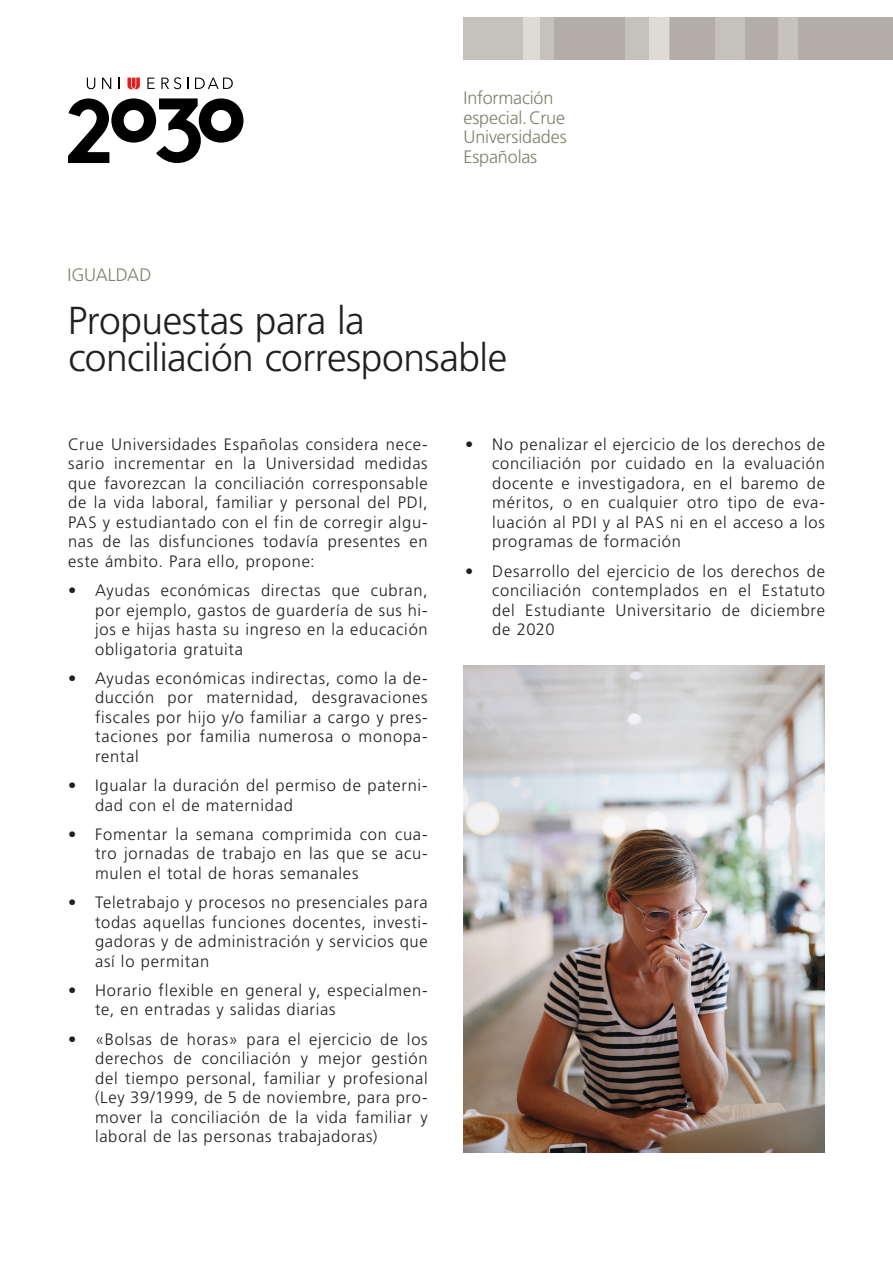
<style>
.page{position:relative;width:893px;height:1263px;background:#fff}
.page>*{position:absolute;margin:0;border:0;box-sizing:border-box;transform-origin:0 0}
.Título{font:300 39px/37.5px "Frutiger LT Std";letter-spacing:-.015em;color:#231f20}
.Entradilla_Título{font:300 18px/19.5px "Frutiger LT Std";letter-spacing:-.01em;color:#82806e}
.Texto_Seguido{font:300 16.5px/19.5px "Frutiger LT Std";letter-spacing:.045em;color:#231f20;text-align:justify}
</style>
<div class="page">
<div style="left:798px;top:17px;width:95px;height:43px;background:#b2ada6"></div>
<div style="left:523px;top:17px;width:18px;height:43px;background:#dedbd7"></div>
<div style="left:463px;top:17px;width:60px;height:43px;background:#c5c2bb"></div>
<div style="left:777px;top:17px;width:21px;height:43px;background:#c5c2bb"></div>
<div style="left:649px;top:17px;width:21px;height:43px;background:#dedbd7"></div>
<div style="left:541px;top:17px;width:13px;height:43px;background:#c5c2bb"></div>
<div style="left:624px;top:17px;width:25px;height:43px;background:#c5c2bb"></div>
<div style="left:554px;top:17px;width:70px;height:43px;background:#b2ada6"></div>
<div style="left:715px;top:17px;width:30px;height:43px;background:#c5c2bb"></div>
<div style="left:745px;top:17px;width:32px;height:43px;background:#b2ada6"></div>
<div style="left:670px;top:17px;width:45px;height:43px;background:#b2ada6"></div>
<svg style="left:68px;top:98px;width:175px;height:65px"></svg>
<svg style="left:87px;top:78px;width:8px;height:11px"></svg>
<svg style="left:102px;top:78px;width:9px;height:11px"></svg>
<svg style="left:147px;top:78px;width:8px;height:11px"></svg>
<svg style="left:161px;top:77px;width:20px;height:12px"></svg>
<svg style="left:195px;top:78px;width:38px;height:11px"></svg>
<svg style="left:127px;top:78px;width:13px;height:11px"></svg>
<img style="left:463px;top:665px;width:362px;height:487px">
<p class="Entradilla_Título" style="left:67px;top:265px;width:85px">IGUALDAD</p>
<p class="Entradilla_Título" style="left:463px;top:88px;width:103px">Información especial. Crue</p>
<p class="Entradilla_Título" style="left:463px;top:127px;width:105px">Universidades<br>Españolas</p>
<p class="Título" style="left:68px;top:302px;width:441px">Propuestas para la conciliación corresponsable</p>
<p class="Texto_Seguido" style="left:68px;top:435px;width:361px">Crue Universidades Españolas considera nece&shy;sario incrementar en la Universidad medidas que favorezcan la conciliación corresponsable de la vida laboral, familiar y personal del PDI, PAS y estudiantado con el fin de corregir algu&shy;nas de las disfunciones todavía presentes en este ámbito. Para ello, propone:</p>
<p class="Texto_Seguido" style="left:95px;top:581px;width:334px;text-indent:-27px">• Ayudas económicas directas que cubran, por ejemplo, gastos de guardería de sus hi&shy;jos e hijas hasta su ingreso en la educación obligatoria gratuita</p>
<p class="Texto_Seguido" style="left:95px;top:669px;width:334px;text-indent:-27px">• Ayudas económicas indirectas, como la de&shy;ducción por maternidad, desgravaciones fiscales por hijo y/o familiar a cargo y pres&shy;taciones por familia numerosa o monopa&shy;rental</p>
<p class="Texto_Seguido" style="left:95px;top:776px;width:334px;text-indent:-27px">• Igualar la duración del permiso de paterni&shy;dad con el de maternidad</p>
<p class="Texto_Seguido" style="left:95px;top:825px;width:334px;text-indent:-27px">• Fomentar la semana comprimida con cua&shy;tro jornadas de trabajo en las que se acu&shy;mulen el total de horas semanales</p>
<p class="Texto_Seguido" style="left:95px;top:893px;width:334px;text-indent:-27px">• Teletrabajo y procesos no presenciales para todas aquellas funciones docentes, investi&shy;gadoras y de administración y servicios que así lo permitan</p>
<p class="Texto_Seguido" style="left:95px;top:981px;width:334px;text-indent:-27px">• Horario flexible en general y, especialmen&shy;te, en entradas y salidas diarias</p>
<p class="Texto_Seguido" style="left:95px;top:1029px;width:334px;text-indent:-27px">• «Bolsas de horas» para el ejercicio de los derechos de conciliación y mejor gestión del tiempo personal, familiar y profesional (Ley 39/1999, de 5 de noviembre, para pro&shy;mover la conciliación de la vida familiar y laboral de las personas trabajadoras)</p>
<p class="Texto_Seguido" style="left:492px;top:435px;width:334px;text-indent:-27px">• No penalizar el ejercicio de los derechos de conciliación por cuidado en la evaluación docente e investigadora, en el baremo de méritos, o en cualquier otro tipo de eva&shy;luación al PDI y al PAS ni en el acceso a los programas de formación</p>
<p class="Texto_Seguido" style="left:492px;top:561px;width:334px;text-indent:-27px">• Desarrollo del ejercicio de los derechos de conciliación contemplados en el Estatuto del Estudiante Universitario de diciembre de 2020</p>
</div>
